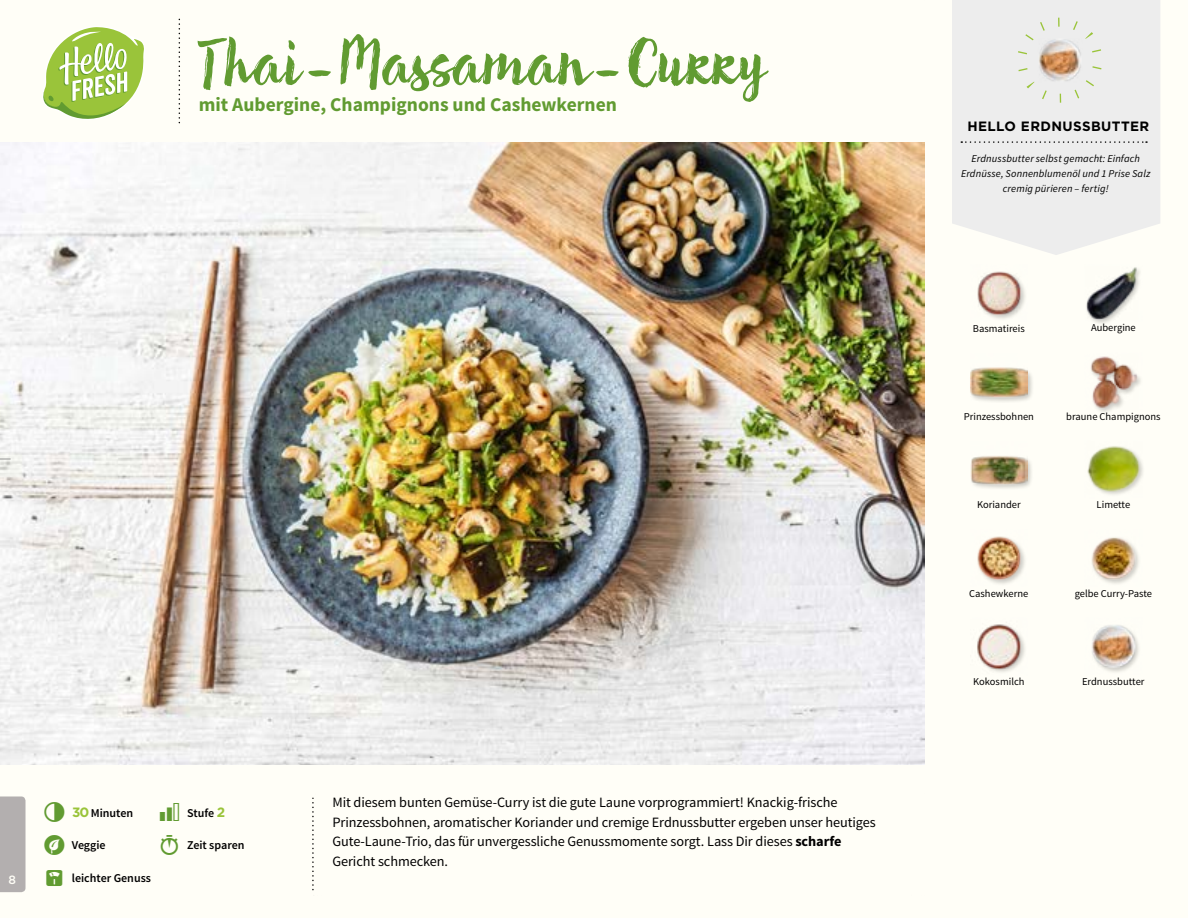
<style>
.page{position:relative;width:1188px;height:918px;background:#fffef7}
.page>*{position:absolute;margin:0;border:0;box-sizing:border-box;transform-origin:0 0}
.t1{font:72px "Brun";color:#619b31}
.t2{font:700 19.5px "Source Sans Pro";color:#619b31}
.t3{font:14.25px/19.5px "Source Sans Pro";letter-spacing:-.005em;color:#000}
.t4{font:700 13.5px "Gotham";letter-spacing:.03em;color:#000}
.t5{font:600 12px "Source Sans Pro";color:#000}
.t6{font:500 12px "Gotham";color:#fffef7}
.t7{font:10.5px "Source Sans Pro";color:#000}
.t8{font:italic 10.5px/14.7px "Source Sans Pro";letter-spacing:.015em;color:#000;text-align:center}
.s1{font-family:"Gotham";font-weight:700;font-size:13.5px;color:#9ac43a}
.s2{font-weight:700}
</style>
<div class="page">
<img style="left:1092px;top:625px;width:47px;height:47px">
<img style="left:977px;top:624px;width:48px;height:48px">
<img style="left:1091px;top:537px;width:48px;height:47px">
<img style="left:977px;top:536px;width:48px;height:48px">
<div style="left:1087px;top:446px;width:58px;height:51px;background:#000;opacity:.2"></div>
<img style="left:1087px;top:446px;width:55px;height:51px">
<div style="left:969px;top:454px;width:65px;height:36px;background:#000;opacity:.2"></div>
<img style="left:970px;top:454px;width:58px;height:36px">
<div style="left:1090px;top:357px;width:54px;height:57px;background:#000;opacity:.2"></div>
<img style="left:1090px;top:356px;width:52px;height:54px">
<div style="left:969px;top:367px;width:65px;height:36px;background:#000;opacity:.2"></div>
<img style="left:970px;top:367px;width:58px;height:36px">
<div style="left:1085px;top:267px;width:57px;height:58px;background:#000;opacity:.2"></div>
<img style="left:1085px;top:267px;width:57px;height:54px">
<img style="left:977px;top:271px;width:48px;height:48px">
<svg style="left:43px;top:27px;width:101px;height:92px"></svg>
<div style="left:0;top:796px;width:26px;height:96px;background:#b3afaf"></div>
<svg style="left:952px;top:0;width:208px;height:255px;background:#eeeeed"></svg>
<svg style="left:961px;top:141px;width:186px;height:2px"></svg>
<img style="left:1031px;top:32px;width:57px;height:57px">
<div style="left:1017px;top:18px;width:85px;height:85px;border:9px dashed #9ac43a;border-radius:50%"></div>
<img style="left:0;top:142px;width:925px;height:623px">
<svg style="left:0;top:458px;width:11px;height:2px"></svg>
<h1 class="t1" style="left:199px;top:17px;width:567px">Thai-Massaman-Curry</h1>
<h2 class="t2" style="left:199px;top:92px;width:420px">mit Aubergine, Champignons und Cashewkernen</h2>
<p class="t6" style="left:9px;top:872px;width:9px">8</p>
<p class="t5" style="left:72px;top:805px;width:62px"><span class="s1">30</span> Minuten</p>
<p class="t3" style="left:332px;top:793px;width:545px">Mit diesem bunten Gemüse-Curry ist die gute Laune vorprogrammiert! Knackig-frische Prinzessbohnen, aromatischer Koriander und cremige Erdnussbutter ergeben unser heutiges Gute-Laune-Trio, das für unvergessliche Genussmomente sorgt. Lass Dir dieses <span class="s2">scharfe </span>Gericht schmecken.</p>
<p class="t5" style="left:187px;top:805px;width:40px">Stufe <span class="s1">2</span></p>
<p class="t5" style="left:72px;top:838px;width:35px">Veggie</p>
<p class="t5" style="left:187px;top:838px;width:59px">Zeit sparen</p>
<p class="t5" style="left:72px;top:870px;width:81px">leichter Genuss</p>
<p class="t4" style="left:967px;top:117px;width:183px">HELLO ERDNUSSBUTTER</p>
<p class="t8" style="left:961px;top:152px;width:191px">Erdnussbutter selbst gemacht: Einfach<br>Erdnüsse, Sonnenblumenöl und 1 Prise Salz cremig pürieren – fertig!</p>
<p class="t7" style="left:973px;top:322px;width:53px">Basmatireis</p>
<p class="t7" style="left:1091px;top:321px;width:46px">Aubergine</p>
<p class="t7" style="left:964px;top:410px;width:72px">Prinzessbohnen</p>
<p class="t7" style="left:1066px;top:410px;width:96px">braune Champignons</p>
<p class="t7" style="left:977px;top:498px;width:45px">Koriander</p>
<p class="t7" style="left:1097px;top:498px;width:35px">Limette</p>
<p class="t7" style="left:969px;top:587px;width:61px">Cashewkerne</p>
<p class="t7" style="left:1075px;top:587px;width:79px">gelbe Curry-Paste</p>
<p class="t7" style="left:973px;top:675px;width:53px">Kokosmilch</p>
<p class="t7" style="left:1082px;top:675px;width:64px">Erdnussbutter</p>
</div>
